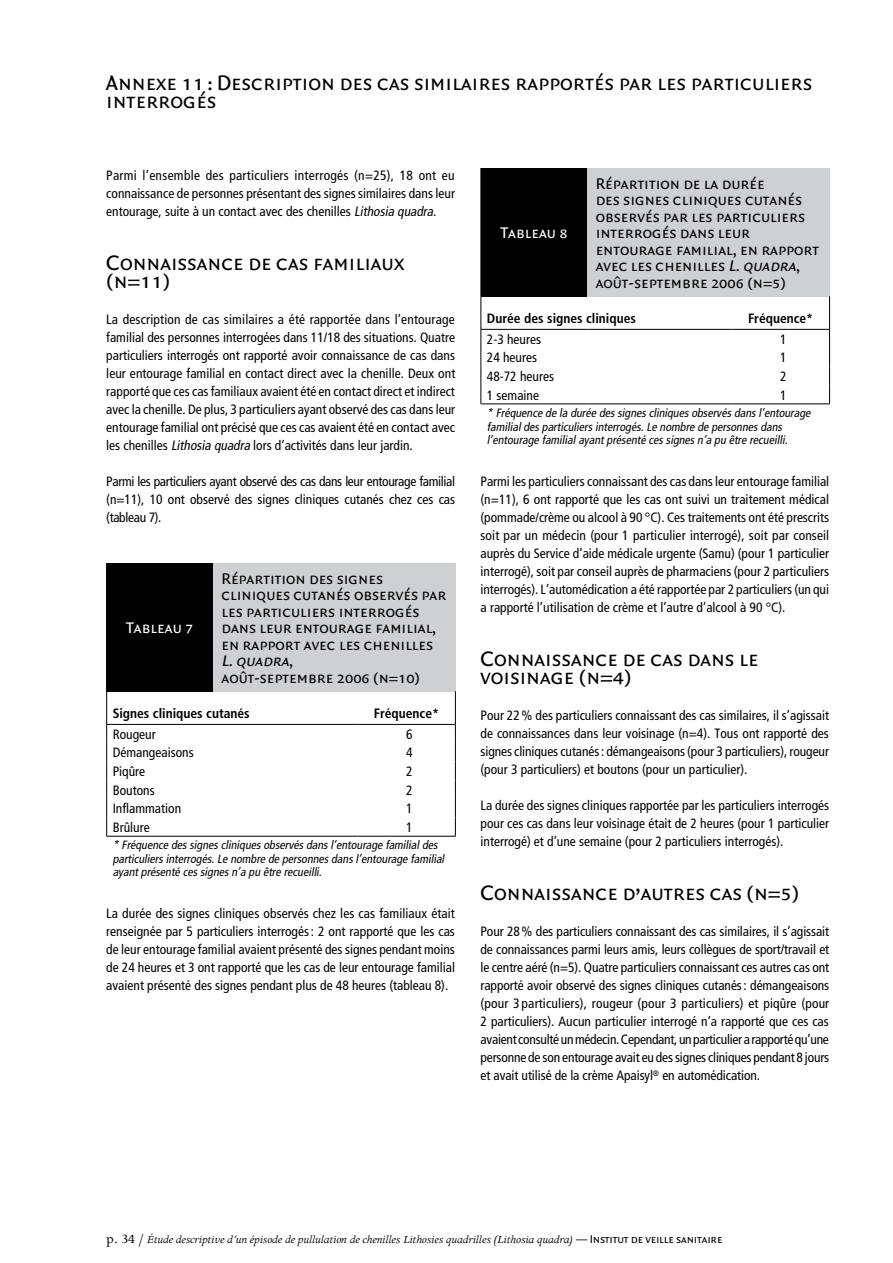
<style>
.page{position:relative;width:893px;height:1263px;background:#fff}
.page>*{position:absolute;margin:0;border:0;box-sizing:border-box;transform-origin:0 0}
.t1{font:22.5px/18px "Quadraat Sans Caps";color:#000}
.t2{font:16.5px/16.5px "Quadraat Sans Caps";color:#000}
.t3{font:16.5px "Quadraat Sans Caps";color:#fff}
.t4{font:condensed 13.5px/18px "Frutiger LT Std";color:#000;text-align:justify}
.t5{font:700 condensed 13.5px "Frutiger LT Std";color:#000}
.t6{font:italic condensed 12px/13.5px "Frutiger LT Std";color:#000}
.t7{font:italic 12px "Apollo";letter-spacing:-.015em;color:#000}
.s1{font-style:italic}
.s2{font-style:normal;font-size:14.25px}
.s3{font-family:"Quadraat Sans Caps";font-style:normal}
</style>
<div class="page">
<div style="left:107px;top:563px;width:106px;height:128px;background:#000"></div>
<div style="left:213px;top:563px;width:242px;height:128px;background:#cfd0d2"></div>
<hr style="left:455px;top:563px;width:1px;height:128px;background:#cfd0d2">
<hr style="left:106px;top:563px;width:1px;height:128px;background:#000">
<svg style="left:106px;top:725px;width:1px;height:111px"></svg>
<svg style="left:455px;top:725px;width:1px;height:111px"></svg>
<hr style="left:106px;top:836px;width:107px;height:1px;background:#000">
<hr style="left:213px;top:836px;width:145px;height:1px;background:#000">
<hr style="left:358px;top:836px;width:98px;height:1px;background:#000">
<hr style="left:106px;top:724px;width:107px;height:1px;background:#000">
<hr style="left:213px;top:724px;width:145px;height:1px;background:#000">
<hr style="left:358px;top:724px;width:98px;height:1px;background:#000">
<hr style="left:106px;top:691px;width:1px;height:33px;background:#000">
<hr style="left:455px;top:691px;width:1px;height:33px;background:#000">
<div style="left:481px;top:168px;width:106px;height:128px;background:#000"></div>
<div style="left:587px;top:168px;width:243px;height:128px;background:#cfd0d2"></div>
<hr style="left:480px;top:168px;width:1px;height:128px;background:#000">
<svg style="left:480px;top:330px;width:1px;height:73px"></svg>
<svg style="left:829px;top:330px;width:1px;height:73px"></svg>
<hr style="left:480px;top:403px;width:107px;height:1px;background:#000">
<hr style="left:587px;top:403px;width:145px;height:1px;background:#000">
<hr style="left:732px;top:403px;width:98px;height:1px;background:#000">
<hr style="left:480px;top:296px;width:1px;height:33px;background:#000">
<hr style="left:829px;top:296px;width:1px;height:33px;background:#000">
<hr style="left:480px;top:329px;width:107px;height:1px;background:#000">
<hr style="left:587px;top:329px;width:145px;height:1px;background:#000">
<hr style="left:732px;top:329px;width:98px;height:1px;background:#000">
<h1 class="t1" style="left:106px;top:74px;width:708px">Annexe 11: Description des cas similaires rapportés par les particuliers interrogés</h1>
<p class="t4" style="left:106px;top:166px;width:350px">Parmi l’ensemble des particuliers interrogés (n=25), 18 ont eu connaissance de personnes présentant des signes similaires dans leur entourage, suite à un contact avec des chenilles <span class="s1">Lithosia quadra</span>.</p>
<h1 class="t1" style="left:106px;top:254px;width:300px">Connaissance de cas familiaux (n=11)</h1>
<p class="t4" style="left:106px;top:310px;width:351px">La description de cas similaires a été rapportée dans l’entourage familial des personnes interrogées dans 11/18 des situations. Quatre particuliers interrogés ont rapporté avoir connaissance de cas dans leur entourage familial en contact direct avec la chenille. Deux ont rapporté que ces cas familiaux avaient été en contact direct et indirect avec la chenille. De plus, 3 particuliers ayant observé des cas dans leur entourage familial ont précisé que ces cas avaient été en contact avec les chenilles <span class="s1">Lithosia quadra</span> lors d’activités dans leur jardin.</p>
<p class="t4" style="left:106px;top:472px;width:350px">Parmi les particuliers ayant observé des cas dans leur entourage familial (n=11), 10 ont observé des signes cliniques cutanés chez ces cas (tableau 7).</p>
<p class="t2" style="left:221px;top:570px;width:226px">Répartition des signes cliniques cutanés observés par les particuliers interrogés dans leur entourage familial, en rapport avec les chenilles<br><span class="s1">L.quadra</span>,<br>août-septembre 2006 (n=10)</p>
<p class="t5" style="left:113px;top:706px;width:139px">Signes cliniques cutanés</p>
<p class="t5" style="left:374px;top:706px;width:67px">Fréquence*</p>
<p class="t4" style="left:113px;top:725px;width:45px">Rougeur</p>
<p class="t4" style="left:406px;top:725px;width:8px">6</p>
<p class="t4" style="left:113px;top:744px;width:82px">Démangeaisons</p>
<p class="t4" style="left:406px;top:744px;width:8px">4</p>
<p class="t4" style="left:113px;top:762px;width:34px">Piqûre</p>
<p class="t4" style="left:406px;top:762px;width:8px">2</p>
<p class="t4" style="left:113px;top:781px;width:44px">Boutons</p>
<p class="t4" style="left:406px;top:781px;width:8px">2</p>
<p class="t4" style="left:113px;top:800px;width:70px">Inflammation</p>
<p class="t4" style="left:406px;top:800px;width:8px">1</p>
<p class="t4" style="left:113px;top:818px;width:39px">Brûlure</p>
<p class="t4" style="left:406px;top:818px;width:8px">1</p>
<p class="t6" style="left:113px;top:839px;width:336px">* Fréquence dessignescliniquesobservésdansl’entourage familialdes particuliersinterrogés.Le nombre de personnesdansl’entourage familial ayantprésenté cessignesn’a pu être recueilli.</p>
<p class="t4" style="left:106px;top:904px;width:350px">La durée des signes cliniques observés chez les cas familiaux était renseignée par 5 particuliers interrogés: 2 ont rapporté que les cas de leur entourage familial avaient présenté des signes pendant moins de 24 heures et 3 ont rapporté que les cas de leur entourage familial avaient présenté des signes pendant plus de 48 heures (tableau 8).</p>
<p class="t3" style="left:126px;top:618px;width:69px">Tableau 7</p>
<p class="t2" style="left:596px;top:175px;width:225px">Répartition de la durée<br>des signes cliniques cutanés observés par les particuliers interrogés dans leur entourage familial, en rapport avec les chenilles <span class="s1">L.quadra</span>, août-septembre 2006 (n=5)</p>
<p class="t5" style="left:487px;top:311px;width:151px">Durée des signes cliniques</p>
<p class="t5" style="left:748px;top:311px;width:67px">Fréquence*</p>
<p class="t4" style="left:487px;top:330px;width:56px">2-3 heures</p>
<p class="t4" style="left:780px;top:330px;width:8px">1</p>
<p class="t4" style="left:487px;top:349px;width:52px">24 heures</p>
<p class="t4" style="left:780px;top:349px;width:8px">1</p>
<p class="t4" style="left:487px;top:367px;width:69px">48-72 heures</p>
<p class="t4" style="left:780px;top:367px;width:8px">2</p>
<p class="t4" style="left:487px;top:386px;width:54px">1 semaine</p>
<p class="t4" style="left:780px;top:386px;width:8px">1</p>
<p class="t6" style="left:487px;top:406px;width:328px">* Fréquence de la durée dessignescliniquesobservésdansl’entourage familialdesparticuliersinterrogés.Le nombre de personnesdans l’entourage familialayantprésenté cessignesn’a pu être recueilli.</p>
<p class="t4" style="left:480px;top:472px;width:350px">Parmi les particuliers connaissant des cas dans leur entourage familial (n=11), 6 ont rapporté que les cas ont suivi un traitement médical (pommade/crème ou alcool à 90 °C). Ces traitements ont été prescrits soit par un médecin (pour 1 particulier interrogé), soit par conseil auprès du Service d’aide médicale urgente (Samu) (pour 1 particulier interrogé), soit par conseil auprès de pharmaciens (pour 2 particuliers interrogés). L’automédication a été rapportée par 2 particuliers (un qui a rapporté l’utilisation de crème et l’autre d’alcool à 90 °C).</p>
<h1 class="t1" style="left:480px;top:650px;width:280px">Connaissance de cas dans le voisinage (n=4)</h1>
<p class="t4" style="left:480px;top:706px;width:350px">Pour 22% des particuliers connaissant des cas similaires, il s’agissait de connaissances dans leur voisinage (n=4). Tous ont rapporté des signes cliniques cutanés: démangeaisons (pour 3 particuliers), rougeur (pour 3 particuliers) et boutons (pour un particulier).</p>
<p class="t4" style="left:480px;top:796px;width:350px">La durée des signes cliniques rapportée par les particuliers interrogés pour ces cas dans leur voisinage était de 2 heures (pour 1 particulier interrogé) et d’une semaine (pour 2 particuliers interrogés).</p>
<h1 class="t1" style="left:480px;top:884px;width:320px">Connaissance d’autres cas (n=5)</h1>
<p class="t4" style="left:480px;top:922px;width:350px">Pour 28% des particuliers connaissant des cas similaires, il s’agissait de connaissances parmi leurs amis, leurs collègues de sport/travail et le centre aéré (n=5). Quatre particuliers connaissant ces autres cas ont rapporté avoir observé des signes cliniques cutanés: démangeaisons (pour 3 particuliers), rougeur (pour 3 particuliers) et piqûre (pour 2 particuliers). Aucun particulier interrogé n’a rapporté que ces cas avaient consulté un médecin. Cependant, un particulier a rapporté qu’une personne de son entourage avait eu des signes cliniques pendant8 jours et avait utilisé de la crème Apaisyl<sup>®</sup> en automédication.</p>
<p class="t3" style="left:500px;top:223px;width:69px">Tableau 8</p>
<p class="t7" style="left:106px;top:1233px;width:618px"><span class="s2">p. 34 /</span> Étude descriptive d‘un épisode de pullulation de chenilles Lithosies quadrilles (Lithosia quadra) <span class="s3">— Institut de veille sanitaire</span></p>
</div>
